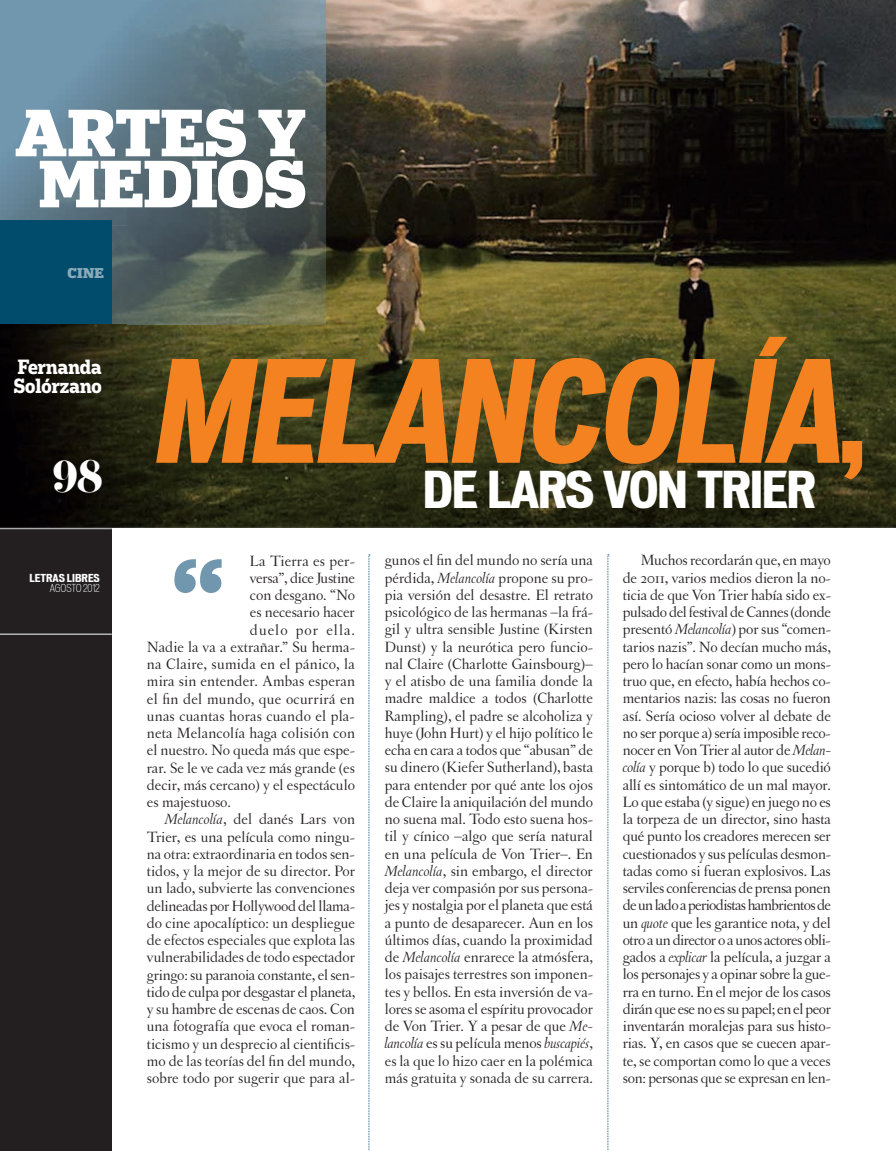
<style>
.page{position:relative;width:896px;height:1151px;background:#fff}
.page>*{position:absolute;margin:0;border:0;box-sizing:border-box;transform-origin:0 0}
.t1{font:italic 700 expanded 134.7px "Vonnes";letter-spacing:-.03em;color:#f58220}
.t2{font:900 102px "Popular";color:#7097ae}
.t3{font:900 63px/51px "Popular";color:#fff;text-align:center}
.t4{font:700 expanded 57px/51px "Vonnes";letter-spacing:-.03em;color:#f58220}
.t5{font:700 expanded 48.3px "Vonnes";letter-spacing:-.03em;color:#fff}
.t6{font:39px "Eloquent JF";color:#fff}
.t7{font:700 19.5px/19.5px "Popular";color:#fff;scale:.9 1}
.t8{font:700 19.5px/19.5px "Popular";color:#fff}
.t9{font:15.75px/17.2px "Letras Oldstyle";color:#231f20;text-align:justify}
.t10{font:15.75px "Letras Oldstyle";letter-spacing:-.02em;color:#231f20}
.t11{font:15.75px "Letras Oldstyle";letter-spacing:.065em;color:#231f20}
.t12{font:900 13.5px "Popular";color:#88aab9}
.t13{font:700 expanded 10.5px "Vonnes";color:#fff}
.t14{font:300 condensed 10.5px "Vonnes";color:#fff}
.s1{font-style:normal}
.s2{color:#231f20}
.s3{font-style:italic}
</style>
<div class="page">
<div style="left:0;top:324px;width:112px;height:827px;background:#231f20"></div>
<hr style="left:0;top:634px;width:112px;height:1px;background:#fff">
<svg style="left:607px;top:554px;width:2px;height:597px"></svg>
<svg style="left:368px;top:554px;width:2px;height:597px"></svg>
<img style="left:0;top:0;width:895px;height:528px">
<img style="left:0;top:0;width:325px;height:324px">
<div style="left:0;top:220px;width:112px;height:104px;background:#014b6c"></div>
<hr style="left:0;top:528px;width:112px;height:1px;background:#fff">
<h3 class="t3" style="left:15px;top:105px;width:293px">ARTES Y<br>MEDIOS</h3>
<p class="t12" style="left:67px;top:264px;width:38px">CINE</p>
<p class="t8" style="left:6px;top:356px;width:62px">Ferna<br>Solór</p>
<p class="t7" style="left:14px;top:356px;width:99px">Fernanda<br>Solórzano</p>
<h3 class="t6" style="left:52px;top:451px;width:52px">98</h3>
<p class="t13" style="left:29px;top:571px;width:72px">LETRAS LIBRES</p>
<p class="t14" style="left:50px;top:582px;width:52px">AGOSTO 2012</p>
<h1 class="t1" style="left:157px;top:341px;width:712px">MELANCOLÍA<span class="s1">,</span></h1>
<h3 class="t4" style="left:147px;top:363px;width:428px">TÍTULO COLOR, <span class="s2">TÍ-<br>TULO NEGRO</span></h3>
<h3 class="t5" style="left:423px;top:460px;width:395px">DE LARS VON TRIER</h3>
<h2 class="t2" style="left:173px;top:530px;width:51px">“</h2>
<p class="t9" style="left:250px;top:552px;width:106px">La Tierra es per-</p>
<p class="t10" style="left:250px;top:569px;width:107px">versa”, dice Justine</p>
<p class="t9" style="left:250px;top:586px;width:106px">con desgano. “No</p>
<p class="t9" style="left:250px;top:603px;width:106px">es necesario hacer</p>
<p class="t11" style="left:250px;top:620px;width:107px">duelo por ella.</p>
<p class="t9" style="left:147px;top:638px;width:209px">Nadie la va a extrañar.” Su herma-</p>
<p class="t9" style="left:147px;top:655px;width:210px">na Claire, sumida en el pánico, la</p>
<p class="t9" style="left:147px;top:672px;width:210px">mira sin entender. Ambas esperan</p>
<p class="t9" style="left:147px;top:690px;width:209px">el fin del mundo, que ocurrirá en</p>
<p class="t9" style="left:147px;top:707px;width:209px">unas cuantas horas cuando el pla-</p>
<p class="t9" style="left:147px;top:724px;width:210px">neta Melancolía haga colisión con</p>
<p class="t9" style="left:147px;top:741px;width:209px">el nuestro. No queda más que espe-</p>
<p class="t9" style="left:147px;top:759px;width:209px">rar. Se le ve cada vez más grande (es</p>
<p class="t9" style="left:147px;top:776px;width:210px">decir, más cercano) y el espectáculo</p>
<p class="t9" style="left:147px;top:793px;width:85px">es majestuoso.</p>
<p class="t9" style="left:165px;top:810px;width:192px"><span class="s3">Melancolía</span>, del danés Lars von</p>
<p class="t9" style="left:147px;top:828px;width:209px">Trier, es una película como ningu-</p>
<p class="t9" style="left:147px;top:845px;width:209px">na otra: extraordinaria en todos sen-</p>
<p class="t9" style="left:147px;top:862px;width:209px">tidos, y la mejor de su director. Por</p>
<p class="t9" style="left:147px;top:879px;width:210px">un lado, subvierte las convenciones</p>
<p class="t10" style="left:147px;top:896px;width:209px">delineadas por Hollywood del llama-</p>
<p class="t9" style="left:147px;top:914px;width:210px">do cine apocalíptico: un despliegue</p>
<p class="t9" style="left:147px;top:931px;width:210px">de efectos especiales que explota las</p>
<p class="t9" style="left:147px;top:948px;width:209px">vulnerabilidades de todo espectador</p>
<p class="t9" style="left:147px;top:966px;width:209px">gringo: su paranoia constante, el sen-</p>
<p class="t10" style="left:147px;top:982px;width:210px">tido de culpa por desgastar el planeta,</p>
<p class="t9" style="left:147px;top:1000px;width:209px">y su hambre de escenas de caos. Con</p>
<p class="t9" style="left:147px;top:1017px;width:210px">una fotografía que evoca el roman-</p>
<p class="t9" style="left:147px;top:1035px;width:210px">ticismo y un desprecio al cientificis-</p>
<p class="t9" style="left:147px;top:1052px;width:209px">mo de las teorías del fin del mundo,</p>
<p class="t9" style="left:147px;top:1069px;width:210px">sobre todo por sugerir que para al-</p>
<p class="t9" style="left:385px;top:551px;width:210px">gunos el fin del mundo no sería una pérdida, <span class="s3">Melancolía</span> propone su pro&shy;pia versión del desastre. El retrato psicológico de las hermanas –la frá&shy;gil y ultra sensible Justine (Kirsten Dunst) y la neurótica pero funcio&shy;nal Claire (Charlotte Gainsbourg)– y el atisbo de una familia donde la madre maldice a todos (Charlotte Rampling), el padre se alcoholiza y huye (John Hurt) y el hijo político le echa en cara a todos que “abusan” de su dinero (Kiefer Sutherland), basta para entender por qué ante los ojos de Claire la aniquilación del mundo no suena mal. Todo esto suena hos&shy;til y cínico –algo que sería natural en una película de Von Trier–. En <span class="s3">Melancolía</span>, sin embargo, el director deja ver compasión por sus persona&shy;jes y nostalgia por el planeta que está a punto de desaparecer. Aun en los últimos días, cuando la proximidad de <span class="s3">Melancolía</span> enrarece la atmósfera, los paisajes terrestres son imponen&shy;tes y bellos. En esta inversión de va&shy;lores se asoma el espíritu provocador de Von Trier. Y a pesar de que <span class="s3">Me&shy;lancolía</span> es su película menos <span class="s3">buscapiés</span>, es la que lo hizo caer en la polémica más gratuita y sonada de su carrera.</p>
<p class="t9" style="left:622px;top:551px;width:210px;text-indent:18px">Muchos recordarán que, en mayo de 2011, varios medios dieron la no&shy;ticia de que Von Trier había sido ex&shy;pulsado del festival de Cannes (donde presentó <span class="s3">Melancolía</span>) por sus “comen&shy;tarios nazis”. No decían mucho más, pero lo hacían sonar como un mons&shy;truo que, en efecto, había hechos co&shy;mentarios nazis: las cosas no fueron así. Sería ocioso volver al debate de no ser porque a) sería imposible reco&shy;nocer en Von Trier al autor de <span class="s3">Melan&shy;colía</span> y porque b) todo lo que sucedió allí es sintomático de un mal mayor.<br>Lo que estaba (y sigue) en juego no es la torpeza de un director, sino hasta qué punto los creadores merecen ser cuestionados y sus películas desmon&shy;tadas como si fueran explosivos. Las serviles conferencias de prensa ponen de un lado a periodistas hambrientos de un <span class="s3">quote</span> que les garantice nota, y del otro a un director o a unos actores obli&shy;gados a <span class="s3">explicar</span> la película, a juzgar a los personajes y a opinar sobre la gue&shy;rra en turno. En el mejor de los casos dirán que ese no es su papel; en el peor inventarán moralejas para sus histo&shy;rias. Y, en casos que se cuecen apar&shy;te, se comportan como lo que a veces son: personas que se expresan en len-</p>
</div>
